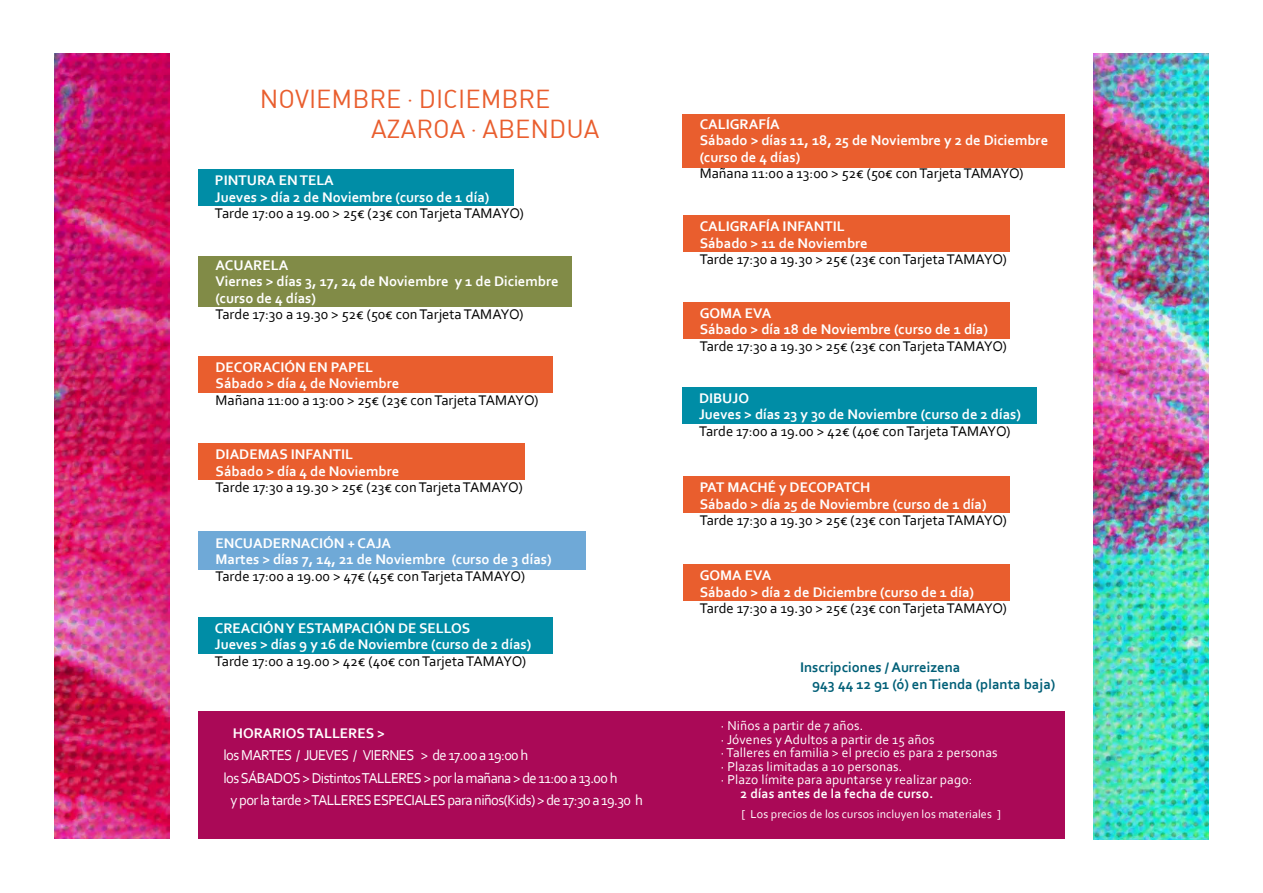
<style>
.page{position:relative;width:1263px;height:893px;background:#fff}
.page>*{position:absolute;margin:0;border:0;box-sizing:border-box;transform-origin:0 0}
.t1{font:25.5px/30px "DIN Alternate";color:#e95e2e}
.t2{font:15px "Corbel";letter-spacing:-.04em;color:#fff}
.t3{font:700 14.7px/16.5px "Corbel";color:#fff}
.t4{font:14.7px "Corbel";color:#000}
.t5{font:700 14.7px/16.5px "Corbel";color:#005f77}
.t6{font:13.5px/13.5px "Corbel";letter-spacing:.01em;color:#fff}
.t7{font:700 13.5px "Corbel";letter-spacing:.01em;color:#fff}
.t8{font:12px "Corbel";letter-spacing:.01em;color:#fff}
.s1{font-family:"Dosis"}
</style>
<div class="page">
<img style="left:1093px;top:54px;width:116px;height:785px">
<img style="left:54px;top:54px;width:116px;height:785px">
<div style="left:198px;top:357px;width:355px;height:36px;background:#e95e2e"></div>
<div style="left:682px;top:114px;width:382px;height:53px;background:#e95e2e"></div>
<div style="left:198px;top:531px;width:388px;height:38px;background:#6fa9d7"></div>
<div style="left:198px;top:256px;width:374px;height:51px;background:#818b47"></div>
<div style="left:198px;top:443px;width:327px;height:37px;background:#e95e2e"></div>
<div style="left:682px;top:216px;width:327px;height:36px;background:#e95e2e"></div>
<div style="left:682px;top:302px;width:327px;height:36px;background:#e95e2e"></div>
<div style="left:682px;top:476px;width:327px;height:37px;background:#e95e2e"></div>
<div style="left:682px;top:564px;width:327px;height:37px;background:#e95e2e"></div>
<div style="left:198px;top:169px;width:316px;height:37px;background:#008da6"></div>
<div style="left:682px;top:387px;width:355px;height:37px;background:#008da6"></div>
<div style="left:198px;top:617px;width:355px;height:37px;background:#008da6"></div>
<div style="left:198px;top:711px;width:866px;height:128px;background:#aa0957"></div>
<h1 class="t1" style="left:371px;top:83px;width:230px;text-indent:-111px">NOVIEMBRE <span class="s1">·</span> DICIEMBRE<br>AZAROA <span class="s1">·</span> ABENDUA</h1>
<p class="t3" style="left:215px;top:172px;width:276px">PINTURA EN TELA<br>Jueves &gt; día 2 de Noviembre (curso de 1 día)</p>
<p class="t4" style="left:215px;top:204px;width:310px">Tarde 17:00 a 19.00 &gt; 25€ (23€ con Tarjeta TAMAYO)</p>
<p class="t3" style="left:215px;top:256px;width:345px">ACUARELA<br>Viernes &gt; días 3, 17, 24 de Noviembre y 1 de Diciembre (curso de 4 días)</p>
<p class="t4" style="left:215px;top:305px;width:310px">Tarde 17:30 a 19.30 &gt; 52€ (50€ con Tarjeta TAMAYO)</p>
<p class="t3" style="left:216px;top:358px;width:185px">DECORACIÓN EN PAPEL<br>Sábado &gt; día 4 de Noviembre</p>
<p class="t4" style="left:216px;top:391px;width:324px">Mañana 11:00 a 13:00 &gt; 25€ (23€ con Tarjeta TAMAYO)</p>
<p class="t3" style="left:216px;top:446px;width:185px">DIADEMAS INFANTIL<br>Sábado &gt; día 4 de Noviembre</p>
<p class="t4" style="left:216px;top:478px;width:309px">Tarde 17:30 a 19.30 &gt; 25€ (23€ con Tarjeta TAMAYO)</p>
<p class="t3" style="left:215px;top:534px;width:338px">ENCUADERNACIÓN + CAJA<br>Martes &gt; días 7, 14, 21 de Noviembre (curso de 3 días)</p>
<p class="t4" style="left:215px;top:566px;width:311px">Tarde 17:00 a 19.00 &gt; 47€ (45€ con Tarjeta TAMAYO)</p>
<p class="t3" style="left:215px;top:619px;width:318px">CREACIÓN Y ESTAMPACIÓN DE SELLOS<br>Jueves &gt; días 9 y 16 de Noviembre (curso de 2 días)</p>
<p class="t4" style="left:215px;top:652px;width:313px">Tarde 17:00 a 19.00 &gt; 42€ (40€ con Tarjeta TAMAYO)</p>
<p class="t3" style="left:233px;top:724px;width:154px">HORARIOS TALLERES &gt;</p>
<p class="t2" style="left:224px;top:746px;width:306px">los MARTES / JUEVES / VIERNES &gt; de 17.00 a 19:00 h</p>
<p class="t2" style="left:224px;top:768px;width:395px">los SÁBADOS &gt; Distintos TALLERES &gt; por la mañana &gt; de 11:00 a 13.00 h</p>
<p class="t2" style="left:230px;top:791px;width:414px">y por la tarde &gt; TALLERES ESPECIALES para niños(Kids) &gt; de 17:30 a 19.30 h</p>
<p class="t3" style="left:700px;top:115px;width:350px">CALIGRAFÍA<br>Sábado &gt; días 11, 18, 25 de Noviembre y 2 de Diciembre (curso de 4 días)</p>
<p class="t4" style="left:700px;top:164px;width:325px">Mañana 11:00 a 13:00 &gt; 52€ (50€ con Tarjeta TAMAYO)</p>
<p class="t3" style="left:700px;top:218px;width:170px">CALIGRAFÍA INFANTIL<br>Sábado &gt; 11 de Noviembre</p>
<p class="t4" style="left:700px;top:250px;width:309px">Tarde 17:30 a 19.30 &gt; 25€ (23€ con Tarjeta TAMAYO)</p>
<p class="t3" style="left:700px;top:304px;width:290px">GOMA EVA<br>Sábado &gt; día 18 de Noviembre (curso de 1 día)</p>
<p class="t4" style="left:700px;top:337px;width:309px">Tarde 17:30 a 19.30 &gt; 25€ (23€ con Tarjeta TAMAYO)</p>
<p class="t3" style="left:699px;top:389px;width:323px">DIBUJO<br>Jueves &gt; días 23 y 30 de Noviembre (curso de 2 días)</p>
<p class="t4" style="left:699px;top:422px;width:313px">Tarde 17:00 a 19.00 &gt; 42€ (40€ con Tarjeta TAMAYO)</p>
<p class="t3" style="left:700px;top:479px;width:288px">PAT MACHÉ y DECOPATCH<br>Sábado &gt; día 25 de Noviembre (curso de 1 día)</p>
<p class="t4" style="left:700px;top:511px;width:309px">Tarde 17:30 a 19.30 &gt; 25€ (23€ con Tarjeta TAMAYO)</p>
<p class="t3" style="left:700px;top:567px;width:276px">GOMA EVA<br>Sábado &gt; día 2 de Diciembre (curso de 1 día)</p>
<p class="t4" style="left:700px;top:599px;width:309px">Tarde 17:30 a 19.30 &gt; 25€ (23€ con Tarjeta TAMAYO)</p>
<p class="t5" style="left:812px;top:659px;width:245px;text-indent:-12px">Inscripciones / Aurreizena<br>943 44 12 91 (ó) en Tienda (planta baja)</p>
<p class="t6" style="left:721px;top:718px;width:278px">· Niños a partir de 7 años.<br>· Jóvenes y Adultos a partir de 15 años<br>· Talleres en familia &gt; el precio es para 2 personas · Plazas limitadas a 10 personas.<br>· Plazo límite para apuntarse y realizar pago:</p>
<p class="t7" style="left:741px;top:785px;width:194px">2 días antes de la fecha de curso.</p>
<p class="t8" style="left:741px;top:807px;width:261px">[ Los precios de los cursos incluyen los materiales ]</p>
</div>
